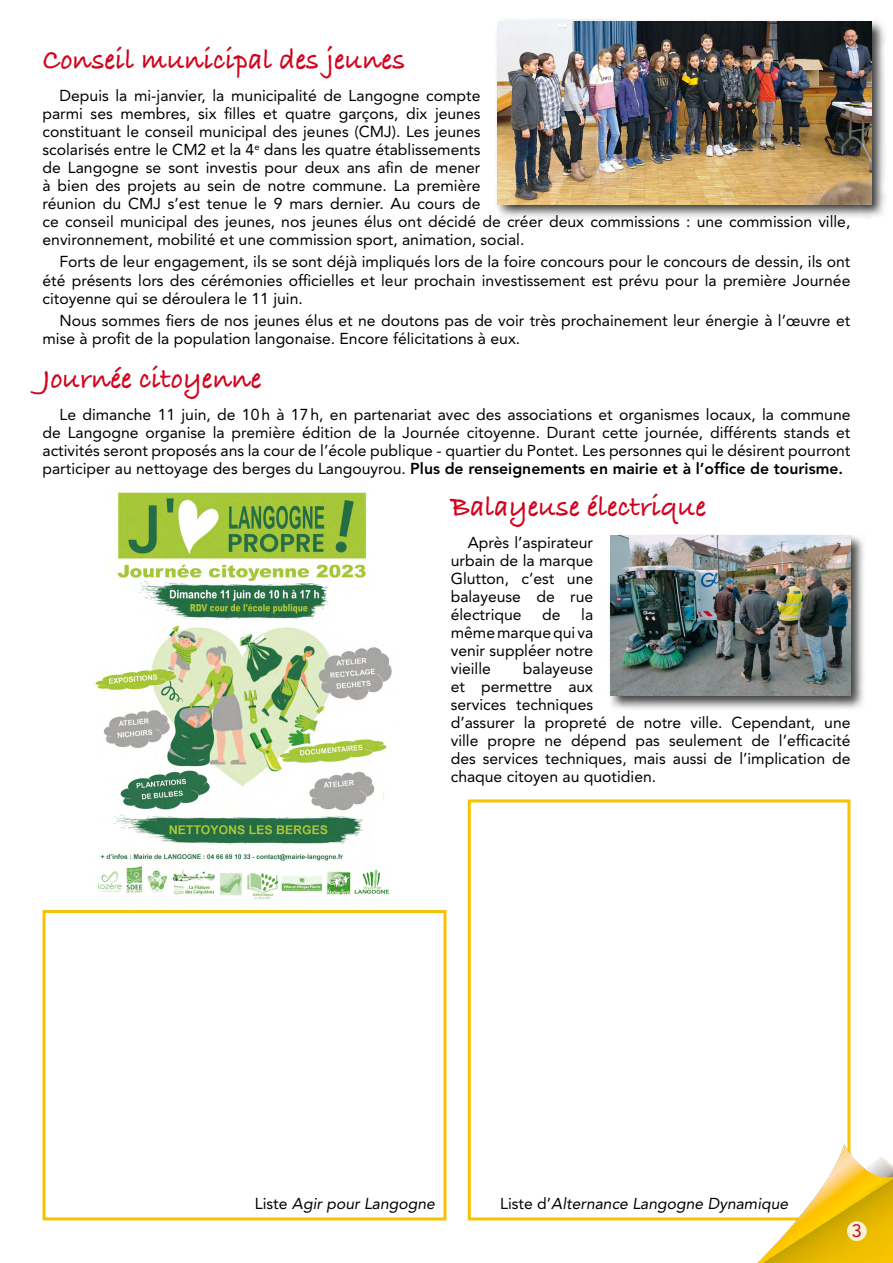
<style>
.page{position:relative;width:893px;height:1263px;background:#fff}
.page>*{position:absolute;margin:0;border:0;box-sizing:border-box;transform-origin:0 0}
.t1{font:700 30px "Bradley Hand ITCTT";color:#d1031c;scale:.95 1}
.t2{font:18px "Avenir LT Std";color:#d1031c}
.t3{font:15.75px/18px "Avenir LT Std";color:#000;text-align:justify}
.t4{font:italic 15.75px "Avenir LT Std";color:#000}
.s1{font-weight:800}
.s2{font-style:normal}
</style>
<div class="page">
<div style="left:43px;top:910px;width:403px;height:310px;border:3px solid #f9c200"></div>
<div style="left:468px;top:799px;width:382px;height:421px;border:3px solid #f9c200"></div>
<div style="left:494px;top:18px;width:393px;height:201px;background:#000;opacity:.75"></div>
<img style="left:497px;top:21px;width:374px;height:183px">
<div style="left:607px;top:532px;width:259px;height:179px;background:#000;opacity:.75"></div>
<img style="left:610px;top:536px;width:240px;height:159px">
<img style="left:95px;top:492px;width:297px;height:408px">
<img style="left:721px;top:1101px;width:172px;height:162px">
<svg style="left:847px;top:1221px;width:20px;height:20px"></svg>
<h1 class="t1" style="left:43px;top:37px;width:383px">Conseil municipal des jeunes</h1>
<p class="t3" style="left:43px;top:87px;width:809px;text-align:left;text-indent:17px">Depuis la mi-janvier, la municipalité de Langogne compte<br>parmi ses membres, six filles et quatre garçons, dix jeunes<br>constituant le conseil municipal des jeunes (CMJ). Les jeunes<br>scolarisés entre le CM2 et la 4<sup>e</sup> dans les quatre établissements<br>de Langogne se sont investis pour deux ans afin de mener<br>à bien des projets au sein de notre commune. La première<br>réunion du CMJ s’est tenue le 9 mars dernier. Au cours de<br>ce conseil municipal des jeunes, nos jeunes élus ont décidé de créer deux commissions : une commission ville, environnement, mobilité et une commission sport, animation, social.</p>
<p class="t3" style="left:43px;top:253px;width:809px;text-indent:17px">Forts de leur engagement, ils se sont déjà impliqués lors de la foire concours pour le concours de dessin, ils ont été présents lors des cérémonies officielles et leur prochain investissement est prévu pour la première Journée citoyenne qui se déroulera le 11 juin.</p>
<p class="t3" style="left:43px;top:311px;width:809px;text-indent:17px">Nous sommes fiers de nos jeunes élus et ne doutons pas de voir très prochainement leur énergie à l’œuvre et mise à profit de la population langonaise. Encore félicitations à eux.</p>
<h1 class="t1" style="left:43px;top:356px;width:232px">Journée citoyenne</h1>
<p class="t3" style="left:43px;top:406px;width:809px;text-indent:17px">Le dimanche 11 juin, de 10h à 17h, en partenariat avec des associations et organismes locaux, la commune de Langogne organise la première édition de la Journée citoyenne. Durant cette journée, différents stands et activités seront proposés ans la cour de l’école publique - quartier du Pontet. Les personnes qui le désirent pourront participer au nettoyage des berges du Langouyrou. <span class="s1">Plus de renseignements en mairie et à l’office de tourisme.</span></p>
<h1 class="t1" style="left:451px;top:483px;width:270px">Balayeuse électrique</h1>
<p class="t3" style="left:451px;top:533px;width:144px;text-indent:17px">Après l’aspirateur urbain de la marque Glutton, c’est une balayeuse de rue électrique</p>
<p class="t3" style="left:451px;top:605px;width:144px;text-indent:130px">la même marque qui va venir suppléer notre vieille</p>
<p class="t3" style="left:542px;top:605px;width:20px">de</p>
<p class="t3" style="left:451px;top:659px;width:401px;text-align:left;text-indent:72px">balayeuse<br>et permettre aux<br>services techniques<br>d’assurer la propreté de notre ville. Cependant, une ville propre ne dépend pas seulement de l’efficacité des services techniques, mais aussi de l’implication de chaque citoyen au quotidien.</p>
<p class="t4" style="left:255px;top:1194px;width:182px"><span class="s2">Liste</span> Agir pour Langogne</p>
<p class="t4" style="left:500px;top:1194px;width:290px"><span class="s2">Liste d’</span>Alternance Langogne Dynamique</p>
<p class="t2" style="left:852px;top:1220px;width:12px">3</p>
</div>
